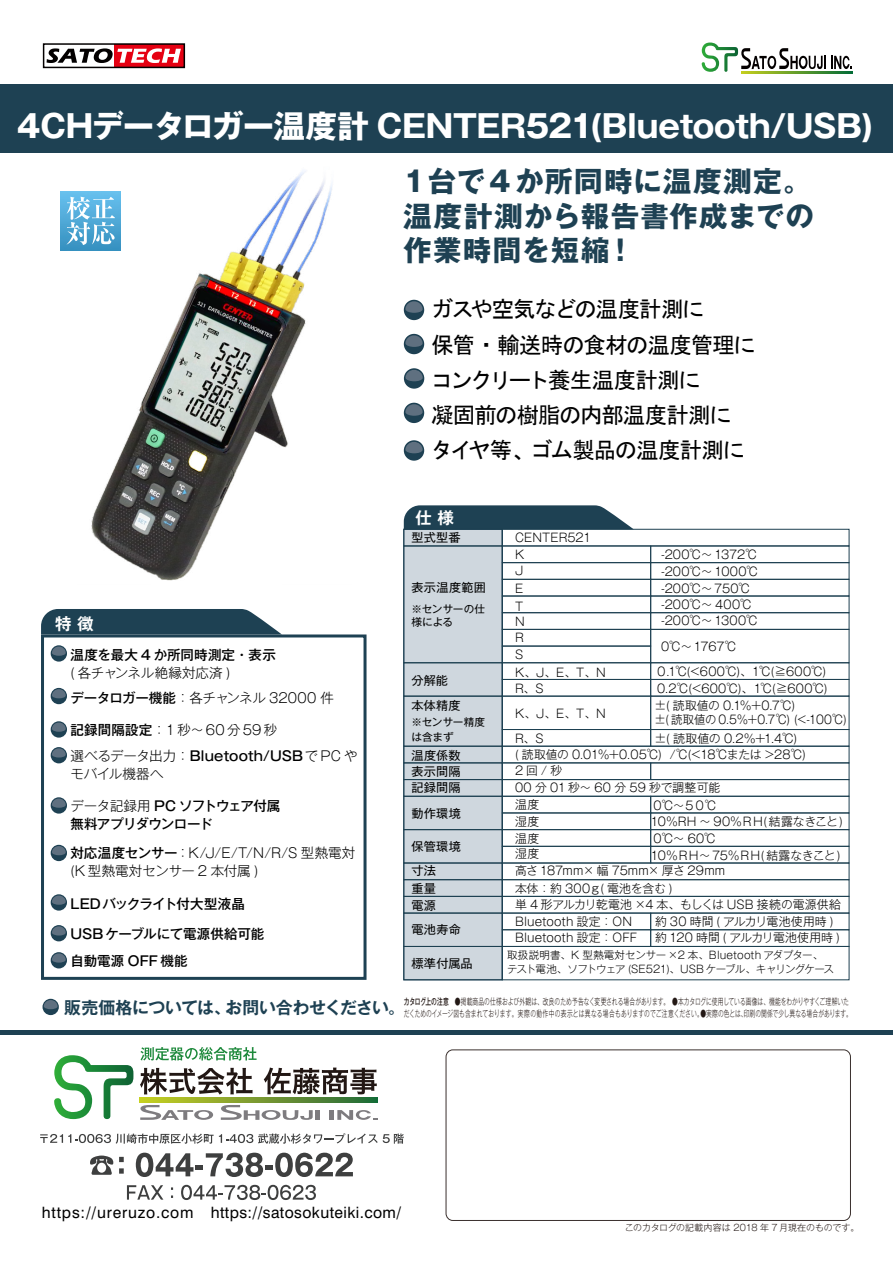
<style>
.page{position:relative;width:893px;height:1263px;background:#fff}
.page>*{position:absolute;margin:0;border:0;box-sizing:border-box;transform-origin:0 0}
.t1{font:700 31.5px "Gothic MB101 Pro";letter-spacing:-.01em;color:#fff}
.t2{font:700 28.5px/34.5px "Gothic MB101 Pro";letter-spacing:.04em;color:#1e4153;text-align:justify}
.t3{font:22.5px/35.2px "MS Gothic";letter-spacing:-.05em;color:#000}
.t4{font:700 16.5px "Gothic MB101 Pro De";color:#fff}
.t5{font:700 16.35px "Gothic MB101 Pro De";color:#fff}
.t6{font:15.75px "Swiss 721 BT";letter-spacing:.025em;color:#000}
.t7{font:14.25px "MS Gothic";color:#000;scale:1.05 1}
.t8{font:300 13.5px/24.9px "Gothic MB101 Pro";letter-spacing:-.005em;color:#000}
.t9{font:500 13.5px/27px "Gothic MB101 Pro";letter-spacing:-.005em;color:#000}
.t10{font:500 13.5px/18px "Gothic MB101 Pro";letter-spacing:-.05em;color:#000}
.t11{font:12px/16.4px "Gothic MB101 Pro";letter-spacing:.02em;color:#000}
.t12{font:300 11.85px/16.8px "Gothic MB101 Pro";letter-spacing:.01em;color:#000}
.t13{font:300 11.85px/15.5px "Gothic MB101 Pro";letter-spacing:-.055em;color:#000}
.t14{font:300 11.85px/18.8px "Gothic MB101 Pro";letter-spacing:-.01em;color:#000;scale:.96 1}
.t15{font:300 11.85px/15.9px "Gothic MB101 Pro";letter-spacing:-.02em;color:#000}
.t16{font:300 10.5px/14.1px "Gothic MB101 Pro";letter-spacing:-.025em;color:#000}
.t17{font:10.5px/12.6px "Gothic MB101 Pro";letter-spacing:-.005em;color:#000}
.t18{font:300 9px/12px "Gothic MB101 Pro";color:#231815;scale:.64 1}
.t19{font:300 9px "Gothic MB101 Pro";letter-spacing:-.02em;color:#231815}
.s1{font-weight:500}
.s2{font-weight:300}
</style>
<div class="page">
<div style="left:446px;top:1050px;width:405px;height:171px;border:1px solid #231815;border-radius:7px"></div>
<hr style="left:0;top:1031px;width:893px;height:4px;background:#1e4153">
<svg style="left:140px;top:1098px;width:238px;height:4px"></svg>
<svg style="left:140px;top:1068px;width:112px;height:26px"></svg>
<svg style="left:264px;top:1067px;width:113px;height:27px"></svg>
<svg style="left:140px;top:1047px;width:117px;height:13px"></svg>
<svg style="left:90px;top:1155px;width:23px;height:20px"></svg>
<svg style="left:119px;top:1157px;width:5px;height:17px"></svg>
<svg style="left:136px;top:1153px;width:217px;height:24px"></svg>
<svg style="left:127px;top:1185px;width:36px;height:14px"></svg>
<svg style="left:171px;top:1187px;width:2px;height:11px"></svg>
<svg style="left:181px;top:1185px;width:135px;height:15px"></svg>
<svg style="left:40px;top:1133px;width:364px;height:11px"></svg>
<svg style="left:54px;top:1055px;width:79px;height:64px"></svg>
<svg style="left:221px;top:1105px;width:92px;height:15px"></svg>
<hr style="left:316px;top:1110px;width:4px;height:10px;background:#7e7c7f">
<hr style="left:330px;top:1110px;width:4px;height:10px;background:#7e7c7f">
<svg style="left:337px;top:1110px;width:40px;height:10px"></svg>
<svg style="left:140px;top:1105px;width:73px;height:15px"></svg>
<svg style="left:741px;top:72px;width:111px;height:2px"></svg>
<svg style="left:702px;top:43px;width:150px;height:29px"></svg>
<div style="left:43px;top:999px;width:16px;height:16px;background:#1e4153;border-radius:50%"></div>
<svg style="left:44px;top:1000px;width:14px;height:9px"></svg>
<div style="left:114px;top:44px;width:70px;height:23px;background:#e50012"></div>
<svg style="left:47px;top:48px;width:134px;height:15px"></svg>
<div style="left:43px;top:43px;width:142px;height:25px;border:2px solid #030000"></div>
<div style="left:0;top:84px;width:893px;height:69px;background:#1e4153"></div>
<img style="left:91px;top:170px;width:241px;height:411px">
<img style="left:61px;top:191px;width:59px;height:60px">
<img style="left:67px;top:197px;width:48px;height:47px">
<div style="left:51px;top:645px;width:16px;height:17px;background:#1e4153;border-radius:50%"></div>
<svg style="left:52px;top:646px;width:14px;height:10px"></svg>
<svg style="left:51px;top:688px;width:16px;height:16px"></svg>
<svg style="left:52px;top:689px;width:14px;height:9px"></svg>
<div style="left:51px;top:721px;width:16px;height:17px;background:#1e4153;border-radius:50%"></div>
<svg style="left:52px;top:722px;width:14px;height:10px"></svg>
<div style="left:51px;top:747px;width:16px;height:16px;background:#1e4153;border-radius:50%"></div>
<svg style="left:52px;top:748px;width:14px;height:9px"></svg>
<div style="left:51px;top:797px;width:16px;height:17px;background:#1e4153;border-radius:50%"></div>
<svg style="left:52px;top:798px;width:14px;height:10px"></svg>
<div style="left:51px;top:845px;width:16px;height:16px;background:#1e4153;border-radius:50%"></div>
<svg style="left:52px;top:846px;width:14px;height:9px"></svg>
<div style="left:51px;top:894px;width:16px;height:17px;background:#1e4153;border-radius:50%"></div>
<svg style="left:52px;top:895px;width:14px;height:10px"></svg>
<div style="left:51px;top:925px;width:16px;height:16px;background:#1e4153;border-radius:50%"></div>
<svg style="left:52px;top:926px;width:14px;height:9px"></svg>
<div style="left:51px;top:952px;width:16px;height:16px;background:#1e4153;border-radius:50%"></div>
<svg style="left:52px;top:953px;width:14px;height:9px"></svg>
<div style="left:41px;top:634px;width:325px;height:346px;border:3px solid #1e4153"></div>
<svg style="left:41px;top:609px;width:240px;height:25px;background:#305061"></svg>
<div style="left:404px;top:300px;width:20px;height:20px;background:#1e4153;border-radius:50%"></div>
<svg style="left:405px;top:301px;width:18px;height:12px"></svg>
<div style="left:404px;top:334px;width:20px;height:20px;background:#1e4153;border-radius:50%"></div>
<svg style="left:405px;top:335px;width:18px;height:12px"></svg>
<div style="left:404px;top:368px;width:20px;height:21px;background:#1e4153;border-radius:50%"></div>
<svg style="left:405px;top:370px;width:18px;height:11px"></svg>
<div style="left:404px;top:403px;width:20px;height:20px;background:#1e4153;border-radius:50%"></div>
<svg style="left:405px;top:404px;width:18px;height:12px"></svg>
<div style="left:404px;top:440px;width:20px;height:21px;background:#1e4153;border-radius:50%"></div>
<svg style="left:405px;top:442px;width:18px;height:11px"></svg>
<div style="left:404px;top:529px;width:98px;height:451px;background:#cfd7de"></div>
<svg style="left:403px;top:505px;width:446px;height:258px"></svg>
<div style="left:404px;top:746px;width:98px;height:17px;border:1px solid #1d4051"></div>
<svg style="left:403px;top:779px;width:446px;height:201px"></svg>
<h1 class="t1" style="left:17px;top:99px;width:857px">4CHデータロガー温度計 CENTER521(Bluetooth/USB)</h1>
<h2 class="t2" style="left:404px;top:161px;width:412px">1台で4か所同時に温度測定。温度計測から報告書作成までの作業時間を短縮！</h2>
<h3 class="t4" style="left:55px;top:610px;width:40px">特 徴</h3>
<p class="t9" style="left:70px;top:640px;width:207px">温度を最大 4 か所同時測定・表示</p>
<p class="t8" style="left:70px;top:659px;width:265px">( 各チャンネル絶縁対応済 )<br><span class="s1">データロガー機能</span>：各チャンネル 32000 件</p>
<p class="t8" style="left:70px;top:714px;width:288px;line-height:26.7px"><span class="s1">記録間隔設定</span>：1 秒～60 分59 秒<br>選べるデータ出力：<span class="s1">Bluetooth/USB</span>でPC や</p>
<p class="t8" style="left:70px;top:760px;width:95px">モバイル機器へ</p>
<p class="t10" style="left:70px;top:795px;width:211px"><span class="s2">データ記録用</span> PC ソフトウェア付属無料アプリダウンロード</p>
<p class="t8" style="left:70px;top:842px;width:286px;line-height:18px"><span class="s1">対応温度センサー</span>：K/J/E/T/N/R/S 型熱電対(K 型熱電対センサー 2 本付属 )</p>
<p class="t9" style="left:70px;top:888px;width:176px">LEDバックライト付大型液晶</p>
<p class="t9" style="left:70px;top:918px;width:195px">USBケーブルにて電源供給可能自動電源 OFF機能</p>
<h3 class="t3" style="left:431px;top:292px;width:326px">ガスや空気などの温度計測に<br>保管・輸送時の食材の温度管理にコンクリート養生温度計測に<br>凝固前の樹脂の内部温度計測にタイヤ等、ゴム製品の温度計測に</h3>
<h3 class="t5" style="left:415px;top:504px;width:40px">仕 様</h3>
<p class="t7" style="left:411px;top:521px;width:44px">　　　</p>
<p class="t11" style="left:411px;top:528px;width:51px">型式型番</p>
<p class="t11" style="left:411px;top:578px;width:76px">表示温度範囲</p>
<p class="t17" style="left:411px;top:601px;width:75px">※センサーの仕様による</p>
<p class="t11" style="left:411px;top:666px;width:51px;line-height:25.2px">分解能本体精度</p>
<p class="t17" style="left:411px;top:712px;width:75px;line-height:15.5px">※センサー精度は含まず</p>
<p class="t11" style="left:411px;top:745px;width:51px;text-align:justify">温度係数表示間隔記録間隔</p>
<p class="t11" style="left:411px;top:803px;width:51px">動作環境</p>
<p class="t11" style="left:411px;top:833px;width:51px;line-height:24.2px">保管環境寸法</p>
<p class="t11" style="left:411px;top:878px;width:26px;line-height:17px">重量電源</p>
<p class="t11" style="left:411px;top:920px;width:51px">電池寿命</p>
<p class="t11" style="left:411px;top:953px;width:63px">標準付属品</p>
<p class="t12" style="left:515px;top:527px;width:78px">CENTER521<br>K<br>J<br>E<br>T</p>
<p class="t12" style="left:515px;top:611px;width:92px">N<br>R<br>S<br>K、J、E、T、N<br>R、S</p>
<p class="t12" style="left:515px;top:700px;width:92px;line-height:25px">K、J、E、T、N<br>R、S</p>
<p class="t15" style="left:515px;top:745px;width:292px">( 読取値の 0.01%+0.05℃) /℃(&lt;18℃または &gt;28℃)<br>2回/秒</p>
<p class="t12" style="left:515px;top:778px;width:207px">00 分 01 秒～ 60 分 59 秒で調整可能温度<br>湿度<br>温度</p>
<p class="t12" style="left:515px;top:843px;width:212px;line-height:17.4px">湿度<br>高さ187mm× 幅 75mm× 厚さ 29mm本体：約 300ｇ( 電池を含む )</p>
<p class="t12" style="left:515px;top:894px;width:327px">単 4 形アルカリ乾電池 ×4 本、もしくは USB 接続の電源供給<br>Bluetooth 設定：ON<br>Bluetooth 設定：OFF</p>
<p class="t16" style="left:507px;top:947px;width:329px">取扱説明書、K 型熱電対センサー×2 本、Bluetooth アダプター、テスト電池、ソフトウェア (SE521)、USB ケーブル、キャリングケース</p>
<p class="t12" style="left:661px;top:544px;width:99px">-200℃～1372℃ -200℃～1000℃ -200℃～750℃ -200℃～ 400℃ -200℃～1300℃</p>
<p class="t12" style="left:656px;top:633px;width:172px;line-height:24.9px;text-indent:5px">0℃～1767℃<br>０.1℃(&lt;600℃)、1℃(≧600℃)</p>
<p class="t12" style="left:655px;top:678px;width:175px">0.2℃(&lt;600℃)、1℃(≧600℃) ±( 読取値の 0.1%+0.7℃)</p>
<p class="t14" style="left:655px;top:708px;width:202px">±( 読取値の 0.5%+0.7℃) (&lt;-100℃) ±( 読取値の 0.2%+1.4℃)</p>
<p class="t13" style="left:651px;top:796px;width:194px">0℃～５０℃<br>10％RH ～ 90％ＲＨ(結露なきこと)</p>
<p class="t13" style="left:651px;top:828px;width:191px;line-height:17px">0℃～ 60℃<br>10％ＲＨ～ 75％ＲＨ(結露なきこと)</p>
<p class="t12" style="left:655px;top:911px;width:186px">約 30 時間 ( アルカリ電池使用時 )約 120 時間 ( アルカリ電池使用時 )</p>
<p class="t18" style="left:64px;top:994px;width:1232px;text-indent:339px"><span class="s1">カタログ上の注意　</span>●掲載商品の仕様および外観は、改良のため予告なく変更される場合があります。　●本カタログに使用している画像は、機能をわかりやすくご理解いた<sup>販売価格については、お問い合わせください。</sup>だくためのイメージ図も含まれております。実際の動作中の表示とは異なる場合もありますのでご注意ください。●実際の色とは、印刷の関係で少し異なる場合があります。</p>
<h3 class="t6" style="left:42px;top:1202px;width:361px">https://ureruzo.com https://satosokuteiki.com/</h3>
<p class="t19" style="left:625px;top:1220px;width:236px">このカタログの記載内容は 2018 年 7 月現在のものです。</p>
</div>
